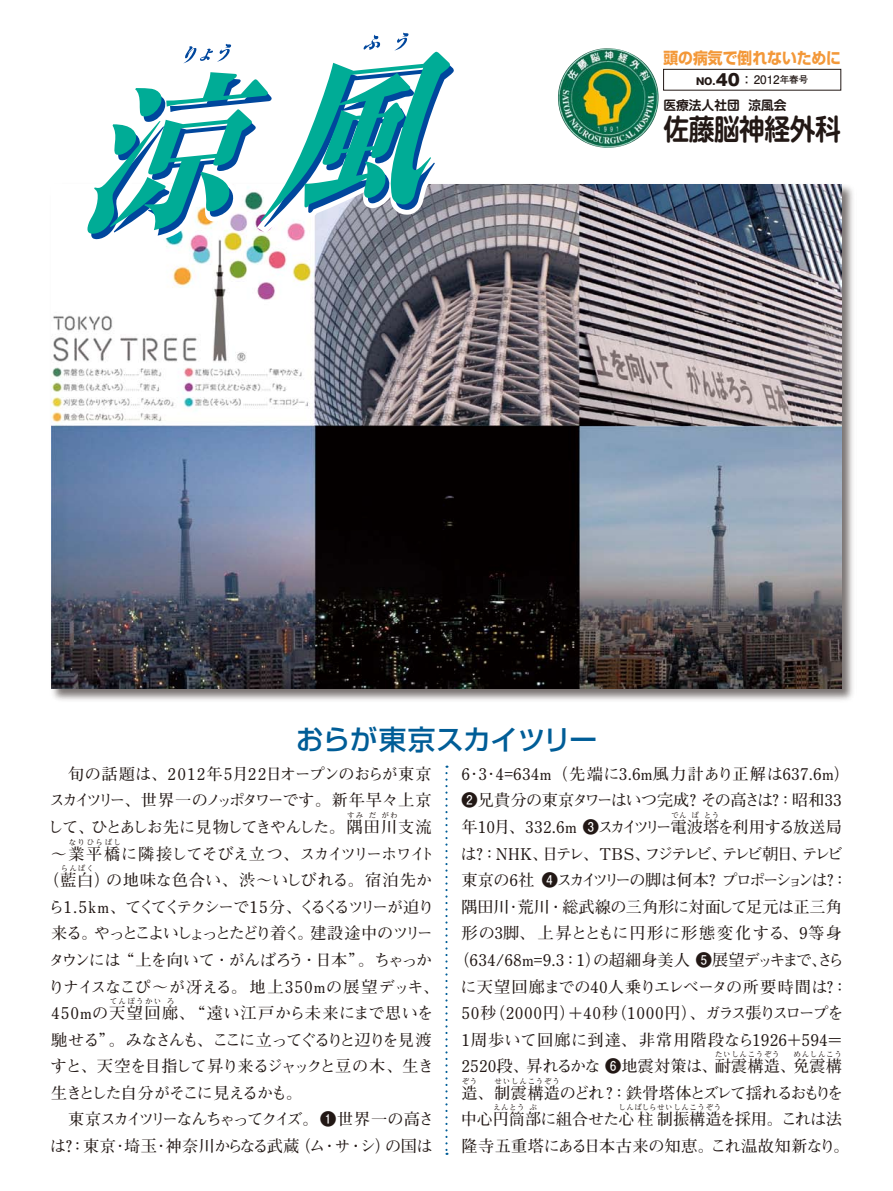
<style>
.page{position:relative;width:893px;height:1191px;background:#fff}
.page>*{position:absolute;margin:0;border:0;box-sizing:border-box;transform-origin:0 0}
.t1{font:700 28.65px "Shin M Go Pro De";letter-spacing:-.02em;color:#221815;scale:.9 1}
.t2{font:500 27.6px "Shin Go Pro";letter-spacing:-.015em;color:#005d97}
.t3{font:700 16.2px/26.5px "Futo Min A101 Pro";letter-spacing:-.03em;color:#221815;text-align:right}
.t4{font:700 16.2px/26.5px "Futo Min A101 Pro";color:#221815}
.t5{font:700 16.2px/26.5px "Futo Min A101 Pro";letter-spacing:.005em;color:#221815}
.t6{font:700 16.2px/26.5px "Futo Min A101 Pro";letter-spacing:-.17em;color:#221815}
.t7{font:700 16.2px "Futo Min A101 Pro";letter-spacing:.01em;color:#221815}
.t8{font:700 16.2px "Futo Min A101 Pro";letter-spacing:.02em;color:#221815}
.t9{font:700 16.2px "Futo Min A101 Pro";letter-spacing:-.005em;color:#221815}
.t10{font:700 16.2px "Futo Min A101 Pro";letter-spacing:-.11em;color:#221815}
.t11{font:700 16.2px "Futo Min A101 Pro";letter-spacing:-.115em;color:#221815}
.t12{font:700 16.2px "Futo Min A101 Pro";letter-spacing:-.05em;color:#221815}
.t13{font:700 16.2px "Futo Min A101 Pro";letter-spacing:-.065em;color:#221815}
.t14{font:700 16.2px "Futo Min A101 Pro";letter-spacing:.065em;color:#221815}
.t15{font:700 16.2px "Futo Min A101 Pro";letter-spacing:-.105em;color:#221815}
.t16{font:700 16.2px "Futo Min A101 Pro";letter-spacing:-.125em;color:#221815}
.t17{font:700 16.2px "Futo Min A101 Pro";letter-spacing:-.085em;color:#221815}
.t18{font:700 15.9px "Shin Go Pro";color:#f39839;scale:.93 1}
.t19{font:700 12.75px "Shin M Go Pro De";color:#221815}
.t20{font:700 11.7px "Futo Go B101 Pro";color:#221815}
.t21{font:700 9.6px "Futo Go B101 Pro";color:#221815}
.t22{font:800 9.6px "Gothic MB101 Pro";color:#221815}
.t23{font:700 7.5px "Futo Min A101 Pro";letter-spacing:.095em;color:#221815}
.s1{font-family:"Gothic MB101 Pro";font-weight:800;font-size:15.9px}
.s2{font-size:13.8px}
.s3{font-family:"Futo Go B101 Pro"}
</style>
<div class="page">
<div style="left:50px;top:183px;width:807px;height:520px;background:#221815;opacity:.6"></div>
<img style="left:51px;top:184px;width:791px;height:504px">
<img style="left:558px;top:48px;width:101px;height:100px;border-radius:50%">
<div style="left:663px;top:69px;width:178px;height:21px;border:1px solid #221815"></div>
<svg style="left:85px;top:32px;width:374px;height:212px"></svg>
<svg style="left:445px;top:773px;width:3px;height:381px"></svg>
<p class="t18" style="left:663px;top:45px;width:192px">頭の病気で倒れないために</p>
<p class="t21" style="left:780px;top:72px;width:30px">年春号</p>
<p class="t20" style="left:713px;top:70px;width:69px"><sub>.</sub><span class="s1">40</span><span class="s2">：</span>2012</p>
<p class="t22" style="left:696px;top:74px;width:18px">NO</p>
<p class="t19" style="left:748px;top:95px;width:40px">涼風会</p>
<p class="t19" style="left:663px;top:95px;width:78px">医療法人社団</p>
<h1 class="t1" style="left:663px;top:106px;width:199px">佐藤脳神経外科</h1>
<h2 class="t2" style="left:296px;top:716px;width:303px">おらが東京スカイツリー</h2>
<p class="t3" style="left:49px;top:758px;width:384px">　旬の話題は、2012年月5 22日オープンのおらが東京スカイツリー、世界一のノッポタワーです。新年早々上京ひとあしお先に見物してきやんした。隅田川支流</p>
<p class="t23" style="left:347px;top:809px;width:18px">すみ</p>
<p class="t23" style="left:369px;top:809px;width:9px">だ</p>
<p class="t23" style="left:382px;top:809px;width:18px">がわ</p>
<p class="t12" style="left:51px;top:841px;width:386px">〜業平橋に隣接してそびえ立つ、スカイツリーホワイト</p>
<p class="t3" style="left:48px;top:811px;width:48px">して、</p>
<p class="t23" style="left:69px;top:836px;width:53px">なりひらばし</p>
<p class="t3" style="left:43px;top:865px;width:69px">（藍白）</p>
<p class="t23" style="left:61px;top:862px;width:35px">らんぱく</p>
<p class="t3" style="left:106px;top:865px;width:330px">の地味な色合い、渋〜いしびれる。宿泊先かくるくるツリーが迫り</p>
<p class="t16" style="left:49px;top:894px;width:255px">ら1.5km、てくてくテクシーで1 5分、</p>
<p class="t3" style="left:51px;top:918px;width:48px">来る。</p>
<p class="t6" style="left:94px;top:918px;width:208px">やっとこよいしょっとたどり着く</p>
<p class="t3" style="left:298px;top:918px;width:18px">。</p>
<p class="t9" style="left:310px;top:920px;width:124px">建設途中のツリー</p>
<p class="t5" style="left:49px;top:944px;width:393px">タウンには“上を向いて・がんばろう<br>りナイスなこぴ〜が冴える。地上350mの展望デッキ、<br>450mの天望回廊、“遠い江戸から未来にまで思いを</p>
<p class="t3" style="left:301px;top:944px;width:133px">・日本”。ちゃっか</p>
<p class="t23" style="left:110px;top:995px;width:53px">てんぼうかい</p>
<p class="t23" style="left:167px;top:995px;width:9px">ろ</p>
<p class="t10" style="left:51px;top:1027px;width:382px">馳せる”。みなさんも、ここに立ってぐるりと辺りを見渡</p>
<p class="t13" style="left:51px;top:1053px;width:385px">すと、天空を目指して昇り来るジャックと豆の木、生き</p>
<p class="t17" style="left:51px;top:1080px;width:253px">生きとした自分がそこに見えるかも。</p>
<p class="t11" style="left:51px;top:1106px;width:385px">　東京スカイツリーなんちゃってクイズ。 <span class="s3">❶</span>世界一の高さ</p>
<p class="t3" style="left:385px;top:1130px;width:49px">の国は</p>
<p class="t3" style="left:294px;top:1130px;width:33px">（ム</p>
<p class="t3" style="left:360px;top:1130px;width:33px">シ）</p>
<p class="t4" style="left:83px;top:1130px;width:218px">東京･埼玉･神奈川からなる武蔵</p>
<p class="t3" style="left:50px;top:1130px;width:37px">は：?</p>
<p class="t3" style="left:335px;top:1130px;width:18px">サ</p>
<p class="t3" style="left:321px;top:1130px;width:18px">・</p>
<p class="t3" style="left:348px;top:1130px;width:18px">・</p>
<p class="t4" style="left:461px;top:758px;width:390px">=4･3･6 634m（先端に3.6m風力計あり正解は637.6m(<br><span class="s3">❷</span>兄貴分の東京タワーはいつ完成? その高さは：? 昭和33年10月、332.6m <span class="s3">❸</span>スカイツリー電波塔を利用する放送局</p>
<p class="t23" style="left:671px;top:809px;width:17px">でん</p>
<p class="t23" style="left:691px;top:809px;width:9px">ぱ</p>
<p class="t23" style="left:704px;top:809px;width:17px">とう</p>
<p class="t3" style="left:722px;top:838px;width:87px">テレビ朝日、</p>
<p class="t3" style="left:644px;top:838px;width:85px">フジテレビ、</p>
<p class="t3" style="left:802px;top:838px;width:42px">テレビ</p>
<p class="t3" style="left:542px;top:838px;width:110px">日テレ、TBS、</p>
<p class="t6" style="left:542px;top:838px;width:308px;text-indent:-81px">は：? NHK、<br><span class="s3">❹</span>スカイツリーの脚は何本? プロポーションは：?</p>
<p class="t3" style="left:461px;top:865px;width:74px">東京の社6</p>
<p class="t9" style="left:461px;top:894px;width:382px">隅田川･荒川・総武線の三角形に対面して足元は正三角</p>
<p class="t14" style="left:461px;top:920px;width:382px">形の脚3 、上昇とともに円形に形態変化する、9等身</p>
<p class="t3" style="left:593px;top:944px;width:253px">の超細身美人 <span class="s3">❺</span>展望デッキまでさら</p>
<p class="t3" style="left:453px;top:944px;width:150px">（634/68m=9.3：1）</p>
<p class="t7" style="left:460px;top:973px;width:389px">に天望回廊までの40人乗りエレベータの所要時間は：?</p>
<p class="t15" style="left:567px;top:1000px;width:278px">＋40 （秒 1000円）、ガラス張りスロープを</p>
<p class="t3" style="left:811px;top:944px;width:18px">、</p>
<p class="t3" style="left:461px;top:997px;width:116px">50 （秒 2000円）</p>
<p class="t8" style="left:461px;top:1027px;width:383px">1周歩いて回廊に到達、非常用階段なら1926＋594=</p>
<p class="t3" style="left:715px;top:1051px;width:83px">耐震構造、</p>
<p class="t23" style="left:715px;top:1048px;width:66px">たいしんこうぞう</p>
<p class="t23" style="left:793px;top:1048px;width:50px">めんしんこう</p>
<p class="t3" style="left:526px;top:1051px;width:193px">昇れるかな <span class="s3">❻</span>地震対策は、</p>
<p class="t3" style="left:461px;top:1051px;width:69px">2520段、</p>
<p class="t3" style="left:793px;top:1051px;width:50px">免震構</p>
<p class="t23" style="left:462px;top:1075px;width:17px">ぞう</p>
<p class="t23" style="left:495px;top:1075px;width:67px">せいしんこうぞう</p>
<p class="t3" style="left:461px;top:1077px;width:384px">：？鉄骨塔体とズレて揺れるおもりを<br>中心円筒部に組合せた心柱制振構造を採用。これは法</p>
<p class="t5" style="left:461px;top:1077px;width:144px">造、制震構造のどれ</p>
<p class="t23" style="left:493px;top:1101px;width:33px">えんとう</p>
<p class="t23" style="left:529px;top:1101px;width:9px">ぶ</p>
<p class="t23" style="left:618px;top:1101px;width:104px">しんばしらせいしんこうぞう</p>
<p class="t8" style="left:710px;top:1133px;width:141px">これ温故知新なり。</p>
<p class="t7" style="left:461px;top:1133px;width:254px">隆寺五重塔にある日本古来の知恵。</p>
</div>
